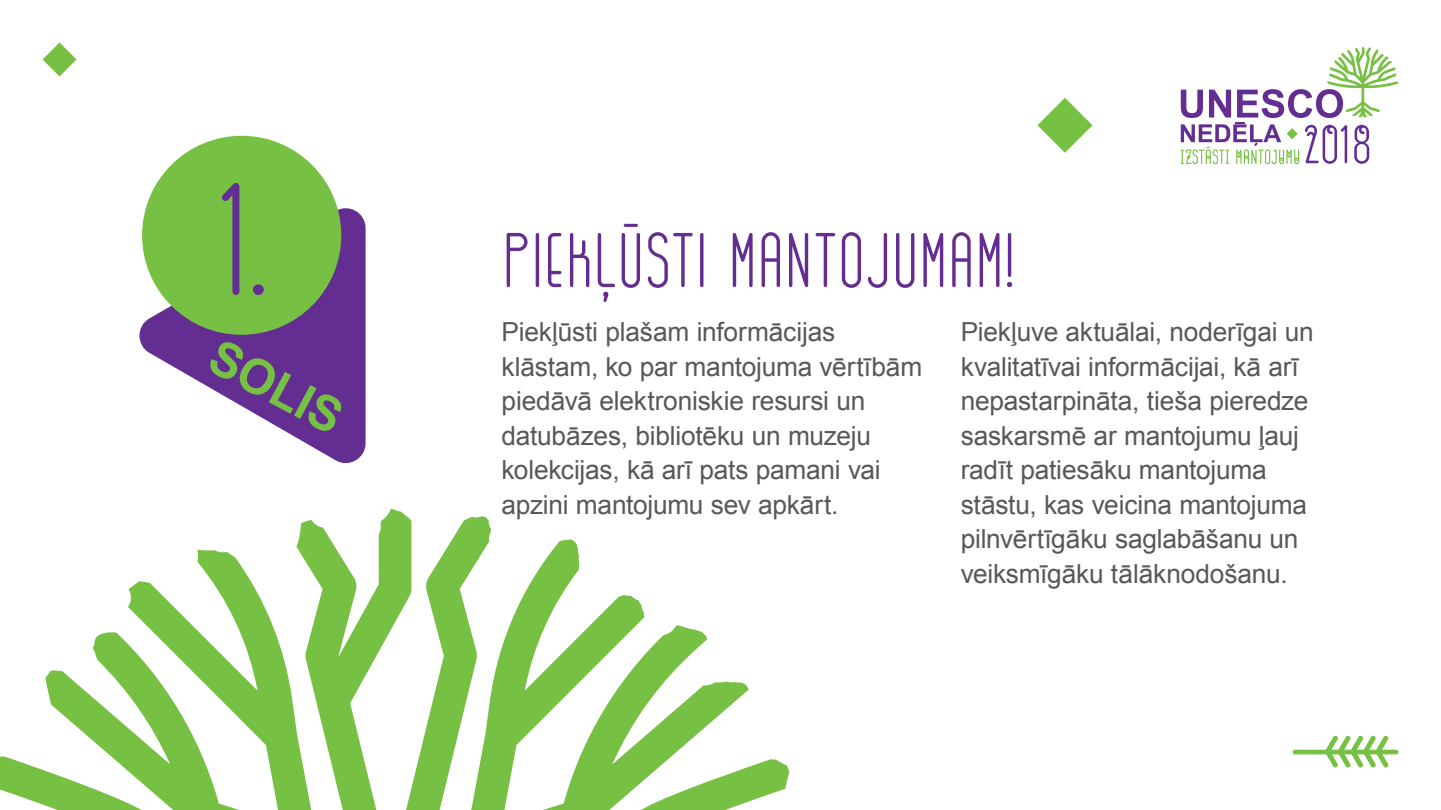
<style>
.page{position:relative;width:1441px;height:810px;background:#fff}
.page>*{position:absolute;margin:0;border:0;box-sizing:border-box;transform-origin:0 0}
.t1{font:77.4px "GOGOIA";letter-spacing:-.005em;color:#632d91}
.t2{font:700 48.45px "Arial";color:#76c043}
.t3{font:26.25px/34.5px "Arial";letter-spacing:-.01em;color:#57585a}
.s1{font-family:"GOGOIA Deco";font-size:159.15px}
</style>
<div class="page">
<svg style="left:1180px;top:47px;width:218px;height:117px"></svg>
<svg style="left:1037px;top:98px;width:55px;height:55px"></svg>
<svg style="left:1325px;top:735px;width:65px;height:33px"></svg>
<hr style="left:1294px;top:750px;width:101px;height:4px;background:#76c043">
<svg style="left:43px;top:43px;width:34px;height:34px"></svg>
<svg style="left:139px;top:204px;width:226px;height:259px;fill:#632d91"></svg>
<div style="left:142px;top:136px;width:199px;height:199px;background:#76c043;border-radius:50%"></div>
<svg style="left:0;top:509px;width:790px;height:301px"></svg>
<h1 class="t1" style="left:215px;top:220px;width:800px"><span class="s1">1.</span> PIEKĻŪSTI MANTOJUMAM!</h1>
<h2 class="t2" style="left:227px;top:325px;width:145px;rotate:28deg">SOLIS</h2>
<p class="t3" style="left:501px;top:315px;width:422px">Piekļūsti plašam informācijas klāstam, ko par mantojuma vērtībām piedāvā elektroniskie resursi un datubāzes, bibliotēku un muzeju kolekcijas, kā arī pats pamani vai apzini mantojumu sev apkārt.</p>
<p class="t3" style="left:960px;top:315px;width:354px">Piekļuve aktuālai, noderīgai un kvalitatīvai informācijai, kā arī nepastarpināta, tieša pieredze saskarsmē ar mantojumu ļauj radīt patiesāku mantojuma stāstu, kas veicina mantojuma pilnvērtīgāku saglabāšanu un veiksmīgāku tālāknodošanu.</p>
</div>
